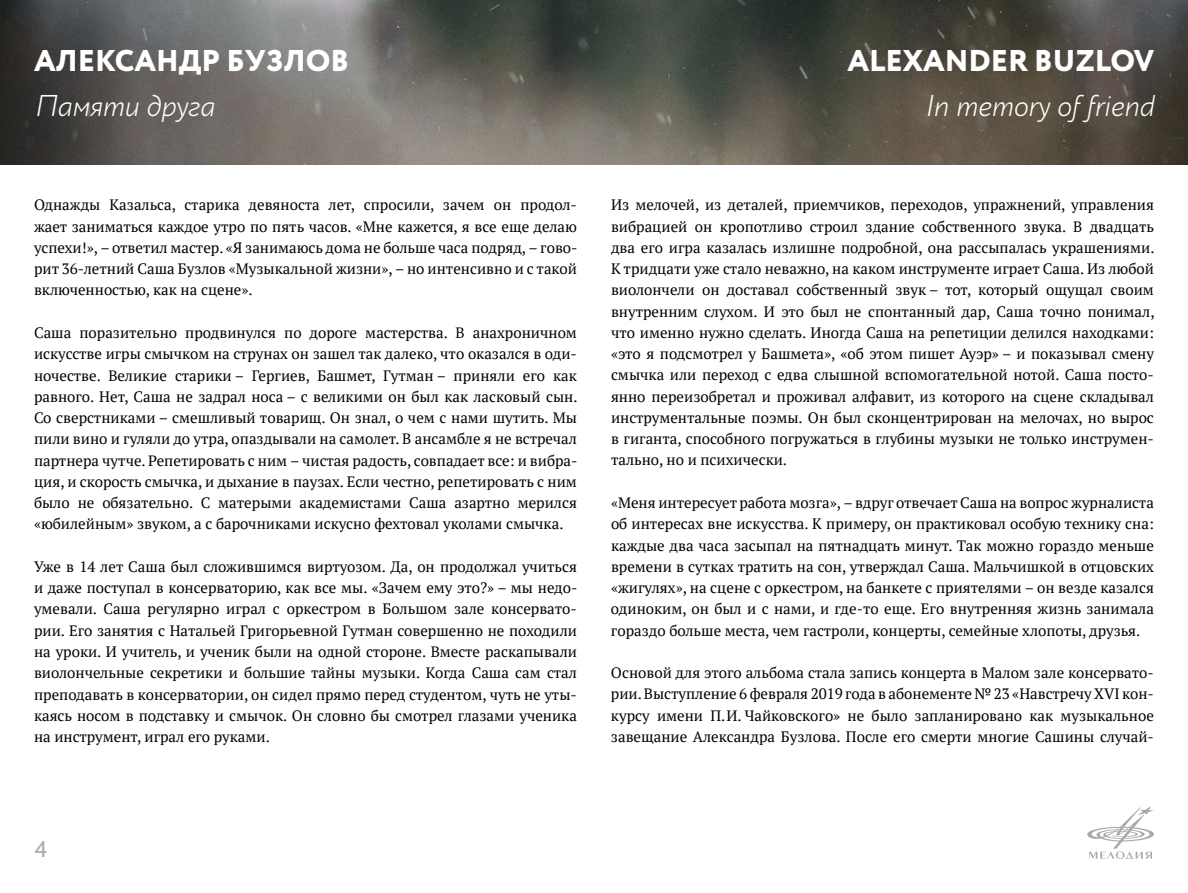
<style>
.page{position:relative;width:1188px;height:893px;background:#fff}
.page>*{position:absolute;margin:0;border:0;box-sizing:border-box;transform-origin:0 0}
.t1{font:800 30px "Circe";color:#fff}
.t2{font:italic 300 30px "Circe";color:#fff}
.t3{font:24px "Bliss Pro";color:#a7a9ac}
.t4{font:15px/21.3px "PT Serif";color:#000;text-align:justify}
</style>
<div class="page">
<svg style="left:1087px;top:806px;width:67px;height:52px"></svg>
<img style="left:0;top:0;width:1188px;height:164px">
<h1 class="t1" style="left:34px;top:41px;width:316px">АЛЕКСАНДР БУЗЛОВ</h1>
<h1 class="t2" style="left:34px;top:86px;width:182px">Памяти друга</h1>
<p class="t4" style="left:34px;top:194px;width:545px">Однажды Казальса, старика девяноста лет, спросили, зачем он продол&shy;жает заниматься каждое утро по пять часов. «Мне кажется, я все еще делаю успехи!», – ответил мастер. «Я занимаюсь дома не больше часа подряд, – гово&shy;рит 36‑летний Саша Бузлов «Музыкальной жизни», – но интенсивно и с такой включенностью, как на сцене».</p>
<p class="t4" style="left:34px;top:322px;width:545px">Саша поразительно продвинулся по дороге мастерства. В анахроничном искусстве игры смычком на струнах он зашел так далеко, что оказался в оди&shy;ночестве. Великие старики – Гергиев, Башмет, Гутман – приняли его как равного. Нет, Саша не задрал носа – с великими он был как ласковый сын.<br>Со сверстниками – смешливый товарищ. Он знал, о чем с нами шутить. Мы пили вино и гуляли до утра, опаздывали на самолет. В ансамбле я не встречал партнера чутче. Репетировать с ним – чистая радость, совпадает все: и вибра&shy;ция, и скорость смычка, и дыхание в паузах. Если честно, репетировать с ним было не обязательно. С матерыми академистами Саша азартно мерился «юбилейным» звуком, а с барочниками искусно фехтовал уколами смычка.</p>
<p class="t4" style="left:34px;top:556px;width:545px">Уже в 14 лет Саша был сложившимся виртуозом. Да, он продолжал учиться и даже поступал в консерваторию, как все мы. «Зачем ему это?» – мы недо&shy;умевали. Саша регулярно играл с оркестром в Большом зале консервато&shy;рии. Его занятия с Натальей Григорьевной Гутман совершенно не походили на уроки. И учитель, и ученик были на одной стороне. Вместе раскапывали виолончельные секретики и большие тайны музыки. Когда Саша сам стал преподавать в консерватории, он сидел прямо перед студентом, чуть не уты&shy;каясь носом в подставку и смычок. Он словно бы смотрел глазами ученика на инструмент, играл его руками.</p>
<h1 class="t1" style="left:848px;top:41px;width:308px">ALEXANDER BUZLOV</h1>
<h1 class="t2" style="left:924px;top:86px;width:231px">In memory of friend</h1>
<p class="t4" style="left:611px;top:194px;width:545px">Из мелочей, из деталей, приемчиков, переходов, упражнений, управления вибрацией он кропотливо строил здание собственного звука. В двадцать два его игра казалась излишне подробной, она рассыпалась украшениями.<br>К тридцати уже стало неважно, на каком инструменте играет Саша. Из любой виолончели он доставал собственный звук – тот, который ощущал своим внутренним слухом. И это был не спонтанный дар, Саша точно понимал, что именно нужно сделать. Иногда Саша на репетиции делился находками: «это я подсмотрел у Башмета», «об этом пишет Ауэр» – и показывал смену смычка или переход с едва слышной вспомогательной нотой. Саша посто&shy;янно переизобретал и проживал алфавит, из которого на сцене складывал инструментальные поэмы. Он был сконцентрирован на мелочах, но вырос в гиганта, способного погружаться в глубины музыки не только инструмен&shy;тально, но и психически.</p>
<p class="t4" style="left:611px;top:492px;width:544px">«Меня интересует работа мозга», – вдруг отвечает Саша на вопрос журналиста об интересах вне искусства. К примеру, он практиковал особую технику сна: каждые два часа засыпал на пятнадцать минут. Так можно гораздо меньше времени в сутках тратить на сон, утверждал Саша. Мальчишкой в отцовских «жигулях», на сцене с оркестром, на банкете с приятелями – он везде казался одиноким, он был и с нами, и где-то еще. Его внутренняя жизнь занимала гораздо больше места, чем гастроли, концерты, семейные хлопоты, друзья.</p>
<p class="t4" style="left:611px;top:662px;width:544px">Основой для этого альбома стала запись концерта в Малом зале консервато&shy;рии. Выступление 6 февраля 2019 года в абонементе № 23 «Навстречу XVI кон&shy;курсу имени П.И. Чайковского» не было запланировано как музыкальное завещание Александра Бузлова. После его смерти многие Сашины случай-</p>
<h2 class="t3" style="left:34px;top:834px;width:15px">4</h2>
</div>
